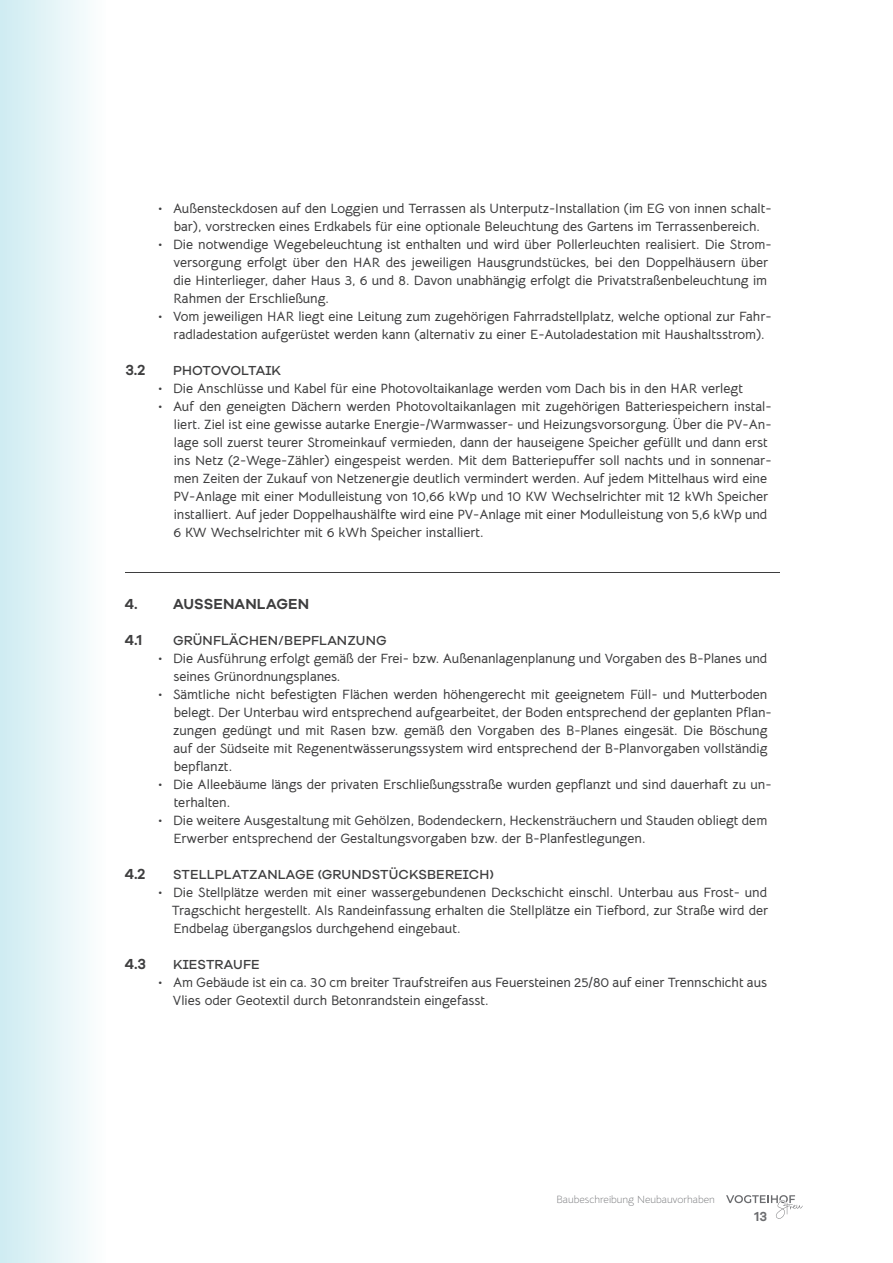
<style>
.page{position:relative;width:893px;height:1263px;background:#fff}
.page>*{position:absolute;margin:0;border:0;box-sizing:border-box;transform-origin:0 0}
.t1{font:600 15px "Galano Grotesque Alt";letter-spacing:.01em;color:#3e3e3f}
.t2{font:700 13.5px/18px "Bellota Text";color:#3e3e3f}
.t3{font:500 13.5px "Galano Grotesque Alt";letter-spacing:.01em;color:#3e3e3f}
.t4{font:500 13.5px "Galano Grotesque Alt";letter-spacing:-.02em;color:#3e3e3f}
.t5{font:600 13.5px "Galano Grotesque Alt";color:#6c6d70}
.t6{font:300 10.5px "Bellota Text";color:#6c6d70}
</style>
<div class="page">
<svg style="left:0;top:0;width:88px;height:1263px"></svg>
<svg style="left:726px;top:1195px;width:77px;height:24px"></svg>
<hr style="left:125px;top:572px;width:655px;height:1px;background:#3e3e3f">
<p class="t2" style="left:158px;top:198px;width:615px;text-align:center">• Außensteckdosen auf den Loggien und Terrassen als Unterputz-Installation (im EG von innen schalt&shy;bar), vorstrecken eines Erdkabels für eine optionale Beleuchtung des Gartens im Terrassenbereich.</p>
<p class="t2" style="left:173px;top:234px;width:600px;text-indent:-15px">• Die notwendige Wegebeleuchtung ist enthalten und wird über Pollerleuchten realisiert. Die Strom&shy;versorgung erfolgt über den HAR des jeweiligen Hausgrundstückes, bei den Doppelhäusern über die Hinterlieger, daher Haus 3, 6 und 8. Davon unabhängig erfolgt die Privatstraßenbeleuchtung im Rahmen der Erschließung.</p>
<p class="t2" style="left:174px;top:306px;width:599px;text-indent:-16px">• Vom jeweiligen HAR liegt eine Leitung zum zugehörigen Fahrradstellplatz, welche optional zur Fahr&shy;radladestation aufgerüstet werden kann (alternativ zu einer E-Autoladestation mit Haushaltsstrom).</p>
<p class="t1" style="left:125px;top:360px;width:21px">3.2</p>
<p class="t4" style="left:173px;top:362px;width:110px">PHOTOVOLTAIK</p>
<p class="t2" style="left:158px;top:378px;width:586px">• Die Anschlüsse und Kabel für eine Photovoltaikanlage werden vom Dach bis in den HAR verlegt</p>
<p class="t2" style="left:173px;top:396px;width:600px;text-indent:-15px">• Auf den geneigten Dächern werden Photovoltaikanlagen mit zugehörigen Batteriespeichern instal&shy;liert. Ziel ist eine gewisse autarke Energie-/Warmwasser- und Heizungsvorsorgung. Über die PV-An&shy;lage soll zuerst teurer Stromeinkauf vermieden, dann der hauseigene Speicher gefüllt und dann erst ins Netz (2-Wege-Zähler) eingespeist werden. Mit dem Batteriepuffer soll nachts und in sonnenar&shy;men Zeiten der Zukauf von Netzenergie deutlich vermindert werden. Auf jedem Mittelhaus wird eine PV-Anlage mit einer Modulleistung von 10,66 kWp und 10 KW Wechselrichter mit 12 kWh Speicher installiert. Auf jeder Doppelhaushälfte wird eine PV-Anlage mit einer Modulleistung von 5,6 kWp und 6 KW Wechselrichter mit 6 kWh Speicher installiert.</p>
<p class="t1" style="left:125px;top:594px;width:186px">4. AUSSENANLAGEN</p>
<p class="t1" style="left:125px;top:630px;width:19px">4.1</p>
<p class="t3" style="left:173px;top:632px;width:215px">GRÜNFLÄCHEN/BEPFLANZUNG</p>
<p class="t2" style="left:173px;top:648px;width:595px;text-indent:-15px">• Die Ausführung erfolgt gemäß der Frei- bzw. Außenanlagenplanung und Vorgaben des B-Planes und seines Grünordnungsplanes.</p>
<p class="t2" style="left:173px;top:684px;width:600px;text-indent:-15px">• Sämtliche nicht befestigten Flächen werden höhengerecht mit geeignetem Füll- und Mutterboden belegt. Der Unterbau wird entsprechend aufgearbeitet, der Boden entsprechend der geplanten Pflan&shy;zungen gedüngt und mit Rasen bzw. gemäß den Vorgaben des B-Planes eingesät. Die Böschung auf der Südseite mit Regenentwässerungssystem wird entsprechend der B-Planvorgaben vollständig bepflanzt.</p>
<p class="t2" style="left:174px;top:774px;width:599px;text-indent:-16px">• Die Alleebäume längs der privaten Erschließungsstraße wurden gepflanzt und sind dauerhaft zu un&shy;terhalten.</p>
<p class="t2" style="left:173px;top:810px;width:595px;text-indent:-15px">• Die weitere Ausgestaltung mit Gehölzen, Bodendeckern, Heckensträuchern und Stauden obliegt dem<br>Erwerber entsprechend der Gestaltungsvorgaben bzw. der B-Planfestlegungen.</p>
<p class="t1" style="left:125px;top:864px;width:22px">4.2</p>
<p class="t3" style="left:173px;top:866px;width:322px">STELLPLATZANLAGE (GRUNDSTÜCKSBEREICH)</p>
<p class="t2" style="left:172px;top:882px;width:598px;text-align:justify;text-indent:-14px">• Die Stellplätze werden mit einer wassergebundenen Deckschicht einschl. Unterbau aus Frost- und Tragschicht hergestellt. Als Randeinfassung erhalten die Stellplätze ein Tiefbord, zur Straße wird der Endbelag übergangslos durchgehend eingebaut.</p>
<p class="t1" style="left:125px;top:954px;width:23px">4.3</p>
<p class="t3" style="left:173px;top:956px;width:88px">KIESTRAUFE</p>
<p class="t2" style="left:173px;top:972px;width:596px;text-indent:-15px">• Am Gebäude ist ein ca. 30 cm breiter Traufstreifen aus Feuersteinen 25/80 auf einer Trennschicht aus<br>Vlies oder Geotextil durch Betonrandstein eingefasst.</p>
<p class="t6" style="left:556px;top:1191px;width:160px">Baubeschreibung Neubauvorhaben</p>
<p class="t5" style="left:755px;top:1208px;width:14px">13</p>
</div>
